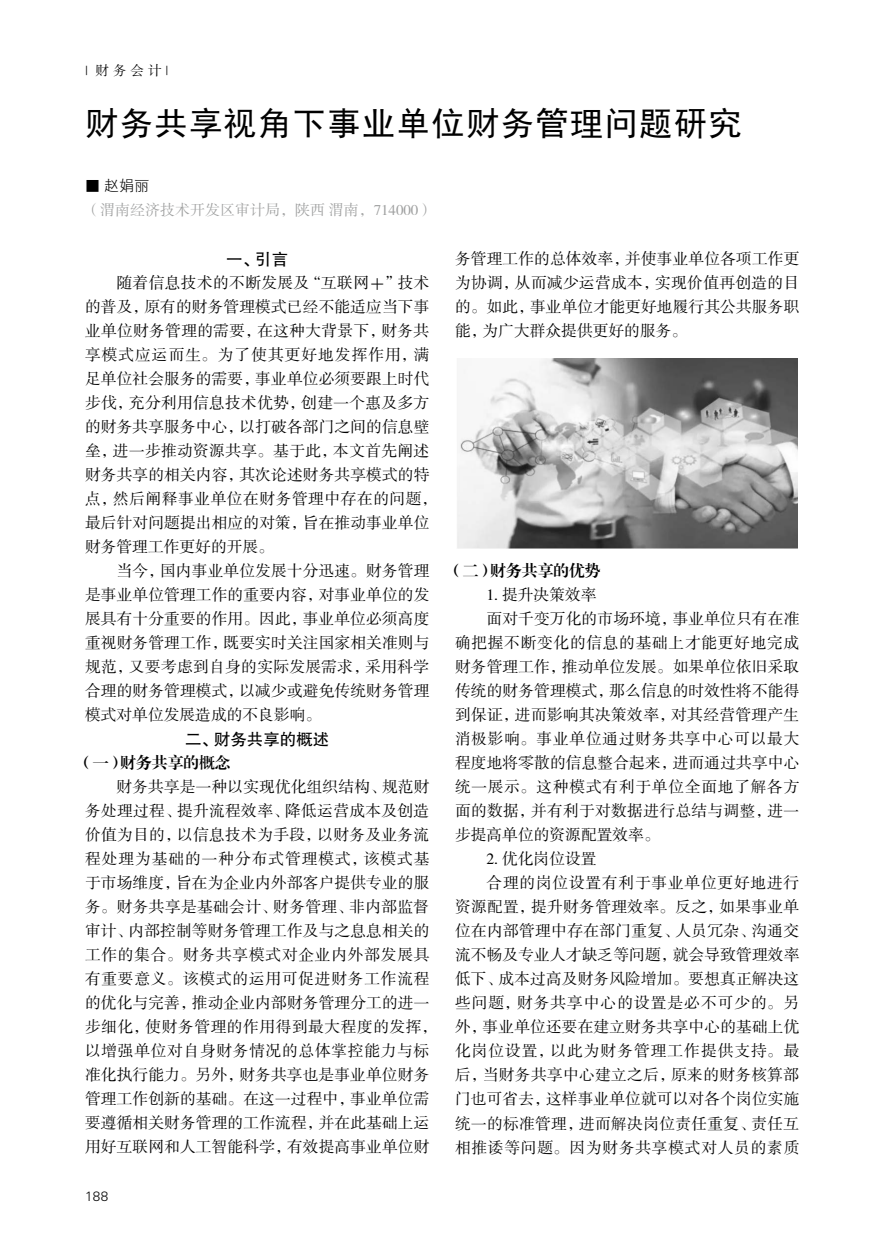
<style>
.page{position:relative;width:893px;height:1255px;background:#fff}
.page>*{position:absolute;margin:0;border:0;box-sizing:border-box;transform-origin:0 0}
.t1{font:33px "Sim Hei";letter-spacing:.05em;color:#000}
.t2{font:16.5px "FZHTK GBK1 0";color:#000}
.t3{font:15.75px/24px "FZSSK GBK1 0";letter-spacing:.02em;color:#000}
.t4{font:15.75px "FZSSK GBK1 0";letter-spacing:.045em;color:#000}
.t5{font:15.75px "FZSSK GBK1 0";letter-spacing:.06em;color:#000}
.t6{font:15.75px "FZXBSK GBK1 0";color:#000}
.t7{font:15.75px "FZSSK GBK1 0";letter-spacing:.05em;color:#000}
.t8{font:15.75px "FZSSK GBK1 0";color:#000}
.t9{font:15px "FZSSK GBK1 0";color:#9fa0a0}
.t10{font:15px "FZXH1 K GBK1 0";color:#000}
.t11{font:13.5px "FZSSK GBK1 0";color:#000}
.t12{font:13.5px "FZXH1 K GBK1 0";color:#000}
</style>
<div class="page">
<img style="left:457px;top:359px;width:341px;height:190px">
<p class="t11" style="left:85px;top:63px;width:85px">| 财 务 会 计 |</p>
<h1 class="t1" style="left:85px;top:106px;width:658px">财务共享视角下事业单位财务管理问题研究</h1>
<p class="t10" style="left:85px;top:178px;width:66px">■ 赵娟丽</p>
<p class="t9" style="left:85px;top:202px;width:350px">（渭南经济技术开发区审计局，陕西 渭南，714000）</p>
<p class="t2" style="left:226px;top:250px;width:63px">一、引言</p>
<p class="t3" style="left:85px;top:271px;width:354px;text-indent:32px">随着信息技术的不断发展及“互联网+”技术的普及，原有的财务管理模式已经不能适应当下事业单位财务管理的需要，在这种大背景下，财务共享模式应运而生。为了使其更好地发挥作用，满足单位社会服务的需要，事业单位必须要跟上时代步伐，充分利用信息技术优势，创建一个惠及多方的财务共享服务中心，以打破各部门之间的信息壁垒，进一步推动资源共享。基于此，本文首先阐述财务共享的相关内容，其次论述财务共享模式的特点，然后阐释事业单位在财务管理中存在的问题，最后针对问题提出相应的对策，旨在推动事业单位财务管理工作更好的开展。</p>
<p class="t3" style="left:85px;top:559px;width:346px;text-align:justify;text-indent:32px">当今，国内事业单位发展十分迅速。财务管理是事业单位管理工作的重要内容，对事业单位的发展具有十分重要的作用。因此，事业单位必须高度重视财务管理工作，既要实时关注国家相关准则与规范，又要考虑到自身的实际发展需求，采用科学合理的财务管理模式，以减少或避免传统财务管理模式对单位发展造成的不良影响。</p>
<p class="t2" style="left:185px;top:730px;width:146px">二、财务共享的概述</p>
<p class="t6" style="left:77px;top:754px;width:155px">（一）财务共享的概念</p>
<p class="t3" style="left:85px;top:775px;width:354px;text-indent:32px">财务共享是一种以实现优化组织结构、规范财务处理过程、提升流程效率、降低运营成本及创造价值为目的，以信息技术为手段，以财务及业务流程处理为基础的一种分布式管理模式，该模式基于市场维度，旨在为企业内外部客户提供专业的服务。财务共享是基础会计、财务管理、非内部监督审计、内部控制等财务管理工作及与之息息相关的工作的集合。财务共享模式对企业内外部发展具有重要意义。该模式的运用可促进财务工作流程的优化与完善，推动企业内部财务管理分工的进一步细化，使财务管理的作用得到最大程度的发挥，以增强单位对自身财务情况的总体掌控能力与标准化执行能力。另外，财务共享也是事业单位财务管理工作创新的基础。在这一过程中，事业单位需要遵循相关财务管理的工作流程，并在此基础上运用好互联网和人工智能科学，有效提高事业单位财</p>
<p class="t12" style="left:85px;top:1188px;width:25px">188</p>
<p class="t3" style="left:455px;top:247px;width:346px;text-align:justify">务管理工作的总体效率，并使事业单位各项工作更为协调，从而减少运营成本，实现价值再创造的目的。如此，事业单位才能更好地履行其公共服务职能，为广大群众提供更好的服务。</p>
<p class="t6" style="left:447px;top:562px;width:155px">（二）财务共享的优势</p>
<p class="t3" style="left:486px;top:583px;width:112px">1. 提升决策效率</p>
<p class="t3" style="left:486px;top:607px;width:314px">面对千变万化的市场环境，事业单位只有在准</p>
<p class="t4" style="left:455px;top:634px;width:346px">确把握不断变化的信息的基础上才能更好地完成</p>
<p class="t3" style="left:455px;top:655px;width:346px">财务管理工作，推动单位发展。如果单位依旧采取</p>
<p class="t3" style="left:455px;top:679px;width:346px">传统的财务管理模式，那么信息的时效性将不能得</p>
<p class="t3" style="left:455px;top:703px;width:346px">到保证，进而影响其决策效率，对其经营管理产生</p>
<p class="t4" style="left:455px;top:730px;width:346px">消极影响。事业单位通过财务共享中心可以最大</p>
<p class="t3" style="left:455px;top:751px;width:346px">程度地将零散的信息整合起来，进而通过共享中心</p>
<p class="t4" style="left:455px;top:778px;width:346px">统一展示。这种模式有利于单位全面地了解各方</p>
<p class="t3" style="left:455px;top:799px;width:346px">面的数据，并有利于对数据进行总结与调整，进一</p>
<p class="t8" style="left:455px;top:826px;width:206px">步提高单位的资源配置效率。</p>
<p class="t3" style="left:486px;top:847px;width:112px">2. 优化岗位设置</p>
<p class="t7" style="left:486px;top:874px;width:314px">合理的岗位设置有利于事业单位更好地进行</p>
<p class="t3" style="left:455px;top:895px;width:346px">资源配置，提升财务管理效率。反之，如果事业单</p>
<p class="t3" style="left:455px;top:919px;width:346px">位在内部管理中存在部门重复、人员冗杂、沟通交</p>
<p class="t3" style="left:455px;top:943px;width:346px">流不畅及专业人才缺乏等问题，就会导致管理效率</p>
<p class="t3" style="left:455px;top:967px;width:346px">低下、成本过高及财务风险增加。要想真正解决这</p>
<p class="t5" style="left:455px;top:994px;width:346px">些问题，财务共享中心的设置是必不可少的。另</p>
<p class="t3" style="left:455px;top:1015px;width:346px">外，事业单位还要在建立财务共享中心的基础上优</p>
<p class="t5" style="left:455px;top:1042px;width:346px">化岗位设置，以此为财务管理工作提供支持。最</p>
<p class="t3" style="left:455px;top:1063px;width:346px">后，当财务共享中心建立之后，原来的财务核算部</p>
<p class="t3" style="left:455px;top:1087px;width:346px">门也可省去，这样事业单位就可以对各个岗位实施</p>
<p class="t3" style="left:455px;top:1111px;width:346px">统一的标准管理，进而解决岗位责任重复、责任互</p>
<p class="t4" style="left:455px;top:1138px;width:346px">相推诿等问题。因为财务共享模式对人员的素质</p>
</div>
